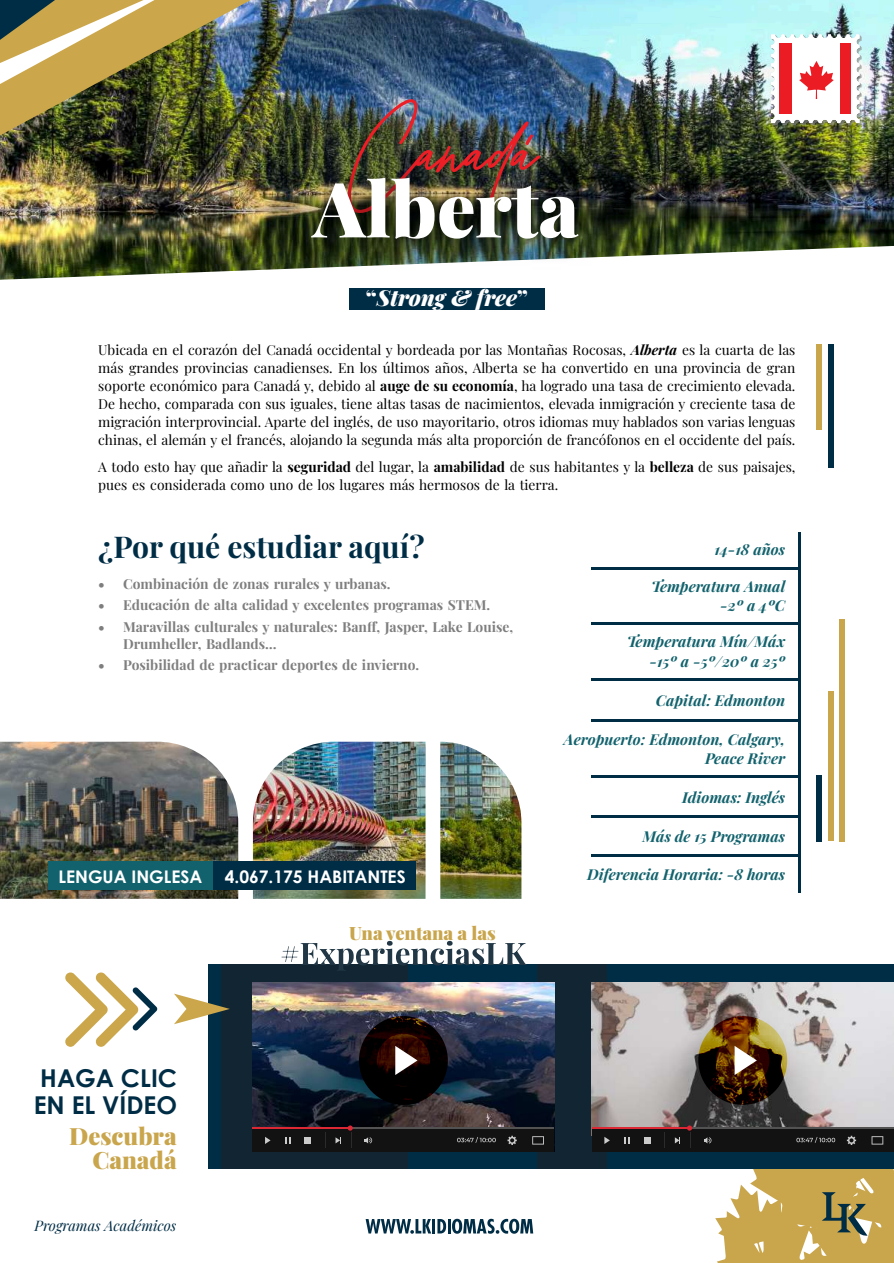
<style>
.page{position:relative;width:894px;height:1263px;background:#fff}
.page>*{position:absolute;margin:0;border:0;box-sizing:border-box;transform-origin:0 0}
.t1{font:139.95px "Suarte Free";color:#ec1e26}
.t2{font:900 76.5px "Playfair Display";color:#fff}
.t3{font:700 30px "Playfair Display";color:#002d46}
.t4{font:700 24.6px/27.2px "Century Gothic";color:#002d46}
.t5{font:900 23.7px/23.7px "Playfair Display";color:#c9a54c;text-align:right}
.t6{font:italic 900 22.05px "Playfair Display";color:#fff}
.t7{font:900 18.3px "Playfair Display";color:#c9a54c}
.t8{font:700 17.4px "Century Gothic";color:#fff}
.t9{font:italic 700 15px/19.6px "Playfair Display";color:#12626d;text-align:right}
.t10{font:italic 14.4px "Playfair Display";color:#002d46}
.t11{font:13.8px/18px "Playfair Display";color:#000;text-align:justify}
.t12{font:700 13.8px/17.2px "Playfair Display";color:#7e7e7e}
.s1{font-style:normal}
.s2{font-weight:700;font-style:italic}
.s3{font-weight:700}
</style>
<div class="page">
<div style="left:208px;top:965px;width:685px;height:204px;background:#002d46"></div>
<div style="left:221px;top:965px;width:186px;height:204px;background:#112632"></div>
<div style="left:537px;top:965px;width:69px;height:204px;background:#112632"></div>
<img style="left:252px;top:982px;width:302px;height:145px">
<svg style="left:359px;top:1016px;width:88px;height:89px;background:#0e0200"></svg>
<svg style="left:395px;top:1046px;width:22px;height:29px"></svg>
<hr style="left:252px;top:1127px;width:302px;height:3px;background:#525252">
<hr style="left:252px;top:1127px;width:98px;height:3px;background:#dc2835">
<div style="left:252px;top:1129px;width:302px;height:22px;background:#121212"></div>
<svg style="left:265px;top:1137px;width:5px;height:7px"></svg>
<svg style="left:335px;top:1137px;width:6px;height:6px"></svg>
<svg style="left:285px;top:1137px;width:5px;height:6px"></svg>
<svg style="left:364px;top:1137px;width:8px;height:6px"></svg>
<svg style="left:507px;top:1136px;width:9px;height:9px"></svg>
<svg style="left:457px;top:1137px;width:38px;height:6px"></svg>
<svg style="left:305px;top:1137px;width:6px;height:6px"></svg>
<svg style="left:347px;top:1125px;width:5px;height:23px"></svg>
<svg style="left:532px;top:1136px;width:11px;height:8px"></svg>
<img style="left:591px;top:982px;width:302px;height:145px">
<hr style="left:591px;top:1127px;width:302px;height:3px;background:#525252">
<hr style="left:591px;top:1127px;width:98px;height:3px;background:#dc2835">
<div style="left:591px;top:1129px;width:302px;height:22px;background:#121212"></div>
<svg style="left:604px;top:1137px;width:5px;height:7px"></svg>
<svg style="left:674px;top:1137px;width:6px;height:6px"></svg>
<svg style="left:624px;top:1137px;width:5px;height:6px"></svg>
<svg style="left:644px;top:1137px;width:6px;height:6px"></svg>
<svg style="left:686px;top:1125px;width:6px;height:23px"></svg>
<svg style="left:65px;top:972px;width:92px;height:75px"></svg>
<svg style="left:281px;top:941px;width:245px;height:30px"></svg>
<svg style="left:174px;top:994px;width:56px;height:30px"></svg>
<svg style="left:703px;top:994px;width:190px;height:269px"></svg>
<img style="left:0;top:0;width:893px;height:280px">
<img style="left:253px;top:742px;width:172px;height:157px">
<img style="left:440px;top:742px;width:81px;height:157px">
<img style="left:0;top:742px;width:238px;height:157px">
<div style="left:349px;top:289px;width:196px;height:21px;background:#002d46"></div>
<svg style="left:770px;top:34px;width:91px;height:91px"></svg>
<svg style="left:365px;top:1219px;width:66px;height:15px"></svg>
<hr style="left:432px;top:1219px;width:3px;height:14px;background:#002d46">
<svg style="left:437px;top:1219px;width:9px;height:14px"></svg>
<hr style="left:447px;top:1219px;width:3px;height:14px;background:#002d46">
<svg style="left:452px;top:1219px;width:81px;height:15px"></svg>
<svg style="left:524px;top:134px;width:9px;height:12px"></svg>
<img style="left:285px;top:147px;width:321px;height:123px">
<img style="left:0;top:0;width:274px;height:149px">
<div style="left:827px;top:344px;width:6px;height:123px;background:#002d46"></div>
<hr style="left:591px;top:567px;width:207px;height:2px;background:#002d46">
<hr style="left:591px;top:623px;width:207px;height:2px;background:#002d46">
<hr style="left:591px;top:679px;width:207px;height:2px;background:#002d46">
<hr style="left:591px;top:719px;width:207px;height:2px;background:#002d46">
<hr style="left:591px;top:776px;width:207px;height:2px;background:#002d46">
<hr style="left:798px;top:532px;width:2px;height:361px;background:#002d46">
<hr style="left:591px;top:816px;width:207px;height:2px;background:#002d46">
<hr style="left:591px;top:854px;width:207px;height:2px;background:#002d46">
<div style="left:839px;top:619px;width:5px;height:222px;background:#c9a54c"></div>
<div style="left:827px;top:691px;width:6px;height:150px;background:#c9a54c"></div>
<div style="left:816px;top:775px;width:5px;height:66px;background:#002d46"></div>
<div style="left:816px;top:344px;width:5px;height:85px;background:#c9a54c"></div>
<div style="left:48px;top:861px;width:165px;height:29px;background:#12626d"></div>
<div style="left:213px;top:861px;width:202px;height:29px;background:#002d46"></div>
<h1 class="t1" style="left:358px;top:92px;width:181px">Canada</h1>
<h2 class="t2" style="left:313px;top:155px;width:268px">Alberta</h2>
<h3 class="t6" style="left:365px;top:282px;width:163px"><span class="s1">“</span>Strong &amp; free<span class="s1">”</span></h3>
<p class="t11" style="left:98px;top:340px;width:698px">Ubicada en el corazó n del Canadá occidental y bordeada por las Montañ as Rocosas, <span class="s2">Alberta</span> es la cuarta de las má s grandes provincias canadienses. En los ú ltimos añ os, Alberta se ha convertido en una provincia de gran soporte econó mico para Canadá y, debido al <span class="s3">auge de su economı́a</span>, ha logrado una tasa de crecimiento elevada.<br>De hecho, comparada con sus iguales, tiene altas tasas de nacimientos, elevada inmigració n y creciente tasa de migració n interprovincial. Aparte del inglé s, de uso mayoritario, otros idiomas muy hablados son varias lenguas chinas, el alemá n y el francé s, alojando la segunda má s alta proporció n de francó fonos en el occidente del paı́s.</p>
<p class="t11" style="left:98px;top:457px;width:698px">A todo esto hay que añ adir la <span class="s3">seguridad</span> del lugar, la <span class="s3">amabilidad</span> de sus habitantes y la <span class="s3">belleza</span> de sus paisajes, pues es considerada como uno de los lugares má s hermosos de la tierra.</p>
<h3 class="t3" style="left:98px;top:525px;width:328px">¿Por qué estudiar aquí?</h3>
<p class="t12" style="left:98px;top:574px;width:294px">• Combinación de zonas rurales y urbanas.</p>
<p class="t12" style="left:98px;top:596px;width:393px">• Educación de alta calidad y excelentes programas STEM.</p>
<p class="t12" style="left:123px;top:617px;width:391px;text-indent:-25px">• Maravillas culturales y naturales: Banff, Jasper, Lake Louise,<br>Drumheller, Badlands…</p>
<p class="t12" style="left:98px;top:656px;width:322px">• Posibilidad de practicar deportes de invierno.</p>
<p class="t9" style="left:714px;top:539px;width:72px">14-18 años</p>
<p class="t9" style="left:651px;top:576px;width:135px">Temperatura Anual -2º a 4ºC</p>
<p class="t9" style="left:626px;top:631px;width:160px">Temperatura Mín/Máx -15º a -5º/20º a 25º</p>
<p class="t9" style="left:655px;top:690px;width:131px">Capital: Edmonton</p>
<p class="t9" style="left:563px;top:729px;width:222px">Aeropuerto: Edmonton, Calgary,<br>Peace River</p>
<p class="t9" style="left:682px;top:787px;width:104px">Idiomas: Inglés</p>
<p class="t9" style="left:642px;top:825px;width:144px">Más de 15 Programas</p>
<p class="t8" style="left:58px;top:870px;width:145px">LENGUA INGLESA</p>
<p class="t8" style="left:225px;top:870px;width:182px">4.067.175 HABITANTES</p>
<p class="t9" style="left:587px;top:864px;width:199px">Diferencia Horaria: -8 horas</p>
<h3 class="t4" style="left:34px;top:1066px;width:145px">HAGA CLIC<br>EN EL VÍDEO</h3>
<h3 class="t5" style="left:69px;top:1123px;width:109px">Descubra<br>Canadá</h3>
<p class="t10" style="left:34px;top:1216px;width:143px">Programas Académicos</p>
<h3 class="t7" style="left:349px;top:920px;width:148px">Una ventana a las</h3>
</div>
